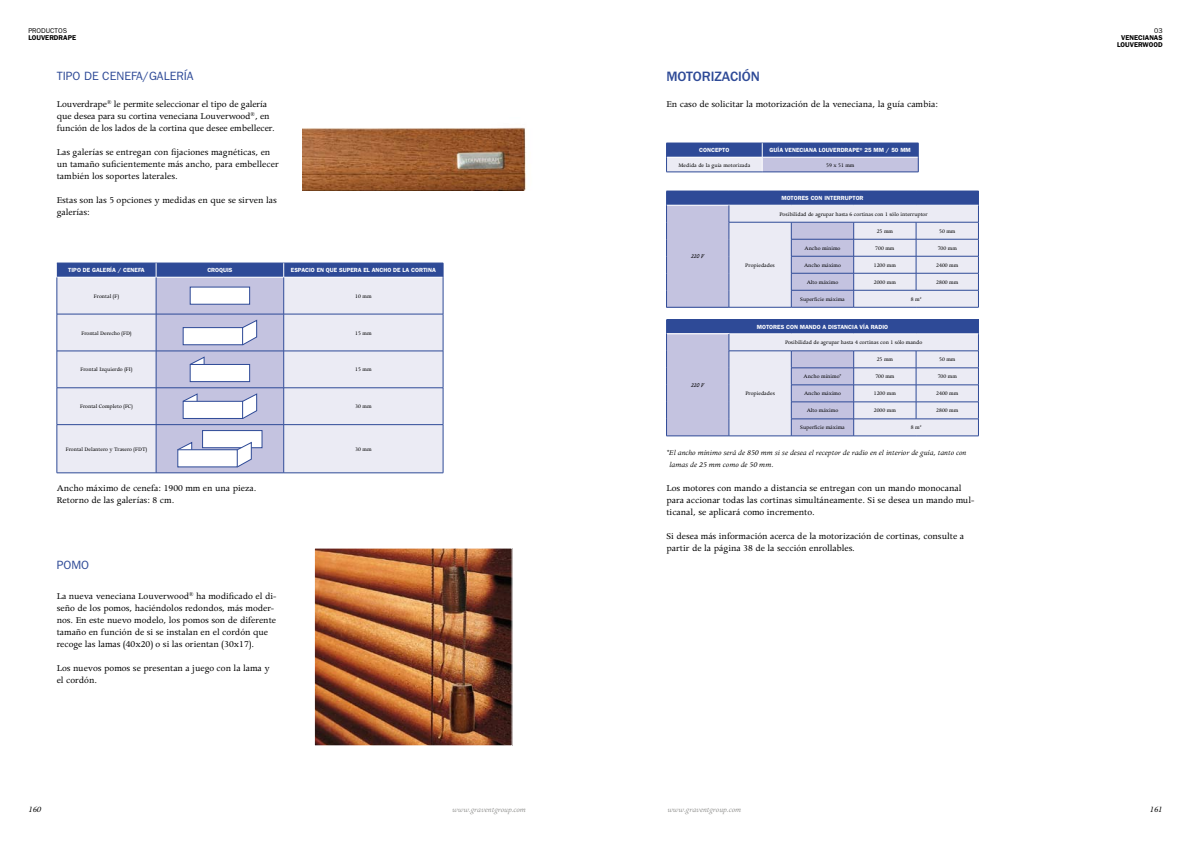
<style>
.page{position:relative;width:1191px;height:842px;background:#fff}
.page>*{position:absolute;margin:0;border:0;box-sizing:border-box;transform-origin:0 0}
.t1{font:500 14px "Franklin Gothic LT";color:#2e4a97}
.t2{font:12px "Franklin Gothic LT";color:#2e4a97}
.t3{font:10px/12px "Apollo";color:#000}
.t4{font:italic 9px "Apollo";color:#000}
.t5{font:italic 8px/12px "Apollo";color:#000}
.t6{font:italic 8px "Apollo";color:#8d8d8b}
.t7{font:600 7px/7px "Franklin Gothic LT";color:#000;text-align:center}
.t8{font:7px "Franklin Gothic LT";color:#000}
.t9{font:6px "Apollo";color:#000}
.t10{font:600 6px "Franklin Gothic LT";color:#fff}
.t11{font:italic 6px "Tribute";letter-spacing:.005em;color:#000}
</style>
<div class="page">
<img style="left:316px;top:550px;width:194px;height:194px">
<hr style="left:156px;top:473px;width:128px;height:1px;background:#2e4a97">
<hr style="left:284px;top:473px;width:159px;height:1px;background:#2e4a97">
<hr style="left:57px;top:473px;width:99px;height:1px;background:#2e4a97">
<svg style="left:57px;top:263px;width:387px;height:210px;background:#cfd2e6"></svg>
<div style="left:177px;top:449px;width:60px;height:18px;background:#fff;border:1px solid #2e4a97"></div>
<hr style="left:762px;top:172px;width:156px;height:1px;background:#2e4a97">
<hr style="left:666px;top:172px;width:96px;height:1px;background:#2e4a97">
<svg style="left:666px;top:143px;width:253px;height:29px;background:#8290c0"></svg>
<div style="left:666px;top:191px;width:312px;height:14px;background:#2e4a97"></div>
<div style="left:666px;top:205px;width:63px;height:102px;background:#c4c3e0"></div>
<hr style="left:729px;top:307px;width:62px;height:1px;background:#2e4a97">
<hr style="left:791px;top:307px;width:62px;height:1px;background:#2e4a97">
<hr style="left:853px;top:307px;width:63px;height:1px;background:#2e4a97">
<hr style="left:916px;top:307px;width:62px;height:1px;background:#2e4a97">
<hr style="left:666px;top:205px;width:63px;height:1px;background:#fff">
<svg style="left:666px;top:191px;width:1px;height:116px"></svg>
<svg style="left:728px;top:191px;width:251px;height:116px;background:#c4c9e0"></svg>
<hr style="left:666px;top:307px;width:63px;height:1px;background:#2e4a97">
<div style="left:666px;top:320px;width:312px;height:14px;background:#2e4a97"></div>
<div style="left:666px;top:334px;width:63px;height:102px;background:#c4c3e0"></div>
<hr style="left:666px;top:319px;width:63px;height:1px;background:#2e4a97">
<hr style="left:729px;top:319px;width:62px;height:1px;background:#2e4a97">
<hr style="left:791px;top:319px;width:62px;height:1px;background:#2e4a97">
<hr style="left:853px;top:319px;width:63px;height:1px;background:#2e4a97">
<hr style="left:916px;top:319px;width:62px;height:1px;background:#2e4a97">
<hr style="left:729px;top:436px;width:62px;height:1px;background:#2e4a97">
<hr style="left:791px;top:436px;width:62px;height:1px;background:#2e4a97">
<hr style="left:853px;top:436px;width:63px;height:1px;background:#2e4a97">
<hr style="left:916px;top:436px;width:62px;height:1px;background:#2e4a97">
<hr style="left:666px;top:334px;width:63px;height:1px;background:#fff">
<svg style="left:666px;top:333px;width:1px;height:103px"></svg>
<svg style="left:728px;top:320px;width:251px;height:116px;background:#c4c9e0"></svg>
<hr style="left:666px;top:436px;width:63px;height:1px;background:#2e4a97">
<img style="left:302px;top:127px;width:224px;height:64px">
<p class="t8" style="left:28px;top:27px;width:40px">PRODUCTOS</p>
<p class="t7" style="left:28px;top:34px;width:49px">LOUVERDRAPE</p>
<p class="t2" style="left:57px;top:69px;width:13px">TIPO</p>
<p class="t2" style="left:84px;top:69px;width:27px">DE CENE</p>
<p class="t2" style="left:131px;top:69px;width:26px">FA/GALERÍA</p>
<p class="t3" style="left:57px;top:98px;width:220px">Louverdrape<sup>®</sup> le permite seleccionar el tipo de galería que desea para su cortina veneciana Louverwood<sup>®</sup>, en función de los lados de la cortina que desee embellecer.</p>
<p class="t3" style="left:57px;top:146px;width:224px">Las galerías se entregan con fijaciones magnéticas, en un tamaño suficientemente más ancho, para embellecer también los soportes laterales.</p>
<p class="t3" style="left:57px;top:194px;width:221px">Estas son las 5 opciones y medidas en que se sirven las galerías:</p>
<p class="t10" style="left:68px;top:267px;width:78px">TI PO DE GALERÍA / CENEFA</p>
<p class="t10" style="left:207px;top:267px;width:27px">CROQUIS</p>
<p class="t10" style="left:291px;top:267px;width:146px">ESPACIO EN QUE SUPERA EL ANCHO DE LA CORTINA</p>
<p class="t9" style="left:94px;top:293px;width:26px">Frontal (F)</p>
<p class="t9" style="left:355px;top:293px;width:18px">10 mm</p>
<p class="t9" style="left:81px;top:330px;width:52px">Frontal Derecho (FD)</p>
<p class="t9" style="left:355px;top:330px;width:18px">15 mm</p>
<p class="t9" style="left:81px;top:366px;width:53px">Frontal Izquierdo (FI)</p>
<p class="t9" style="left:355px;top:366px;width:18px">15 mm</p>
<p class="t9" style="left:80px;top:403px;width:54px">Frontal Completo (FC)</p>
<p class="t9" style="left:355px;top:403px;width:18px">30 mm</p>
<p class="t9" style="left:66px;top:446px;width:83px">Frontal Delantero y Trasero (FDT)</p>
<p class="t9" style="left:355px;top:446px;width:18px">30 mm</p>
<p class="t3" style="left:57px;top:482px;width:201px">Ancho máximo de cenefa: 1900 mm en una pieza.<br>Retorno de las galerías: 8 cm.</p>
<p class="t2" style="left:57px;top:558px;width:16px">POMO</p>
<p class="t3" style="left:57px;top:590px;width:221px">La nueva veneciana Louverwood<sup>®</sup> ha modificado el di&shy;seño de los pomos, haciéndolos redondos, más moder&shy;nos. En este nuevo modelo, los pomos son de diferente tamaño en función de si se instalan en el cordón que recoge las lamas (40x20) o si las orientan (30x17).</p>
<p class="t3" style="left:57px;top:662px;width:215px">Los nuevos pomos se presentan a juego con la lama y el cordón.</p>
<h1 class="t1" style="left:666px;top:69px;width:9px">MOTORIZACIÓN</h1>
<p class="t3" style="left:666px;top:98px;width:273px">En caso de solicitar la motorización de la veneciana, la guía cambia:</p>
<p class="t10" style="left:699px;top:147px;width:32px">CONCEPTO</p>
<p class="t10" style="left:769px;top:147px;width:143px">GUÍA VENECIANA LOUVERDRAPE® 25 MM / 50 MM</p>
<p class="t9" style="left:678px;top:162px;width:73px">Medida de la guía motorizada</p>
<p class="t9" style="left:826px;top:162px;width:30px">59 x 51 mm</p>
<p class="t10" style="left:781px;top:195px;width:84px">MOTORES CON INTERRUPTOR</p>
<p class="t9" style="left:779px;top:211px;width:150px">Posibilidad de agrupar hasta 6 cortinas con 1 sólo interruptor</p>
<p class="t11" style="left:691px;top:253px;width:15px">220 V</p>
<p class="t9" style="left:876px;top:228px;width:18px">25 mm</p>
<p class="t9" style="left:939px;top:228px;width:18px">50 mm</p>
<p class="t9" style="left:804px;top:245px;width:38px">Ancho mínimo</p>
<p class="t9" style="left:875px;top:245px;width:21px">700 mm</p>
<p class="t9" style="left:937px;top:245px;width:21px">700 mm</p>
<p class="t9" style="left:804px;top:262px;width:38px">Ancho máximo</p>
<p class="t9" style="left:874px;top:262px;width:23px">1200 mm</p>
<p class="t9" style="left:936px;top:262px;width:23px">2400 mm</p>
<p class="t9" style="left:806px;top:279px;width:33px">Alto máximo</p>
<p class="t9" style="left:874px;top:279px;width:23px">2000 mm</p>
<p class="t9" style="left:936px;top:279px;width:23px">2800 mm</p>
<p class="t9" style="left:800px;top:296px;width:46px">Superficie máxima</p>
<p class="t9" style="left:910px;top:296px;width:12px">8 m<sup>2</sup></p>
<p class="t10" style="left:757px;top:323px;width:133px">MOTORES CON MANDO A DISTANCIA VÍA RADIO</p>
<p class="t9" style="left:745px;top:262px;width:31px">Propiedades</p>
<p class="t9" style="left:785px;top:339px;width:139px">Posibilidad de agrupar hasta 4 cortinas con 1 sólo mando</p>
<p class="t9" style="left:876px;top:356px;width:18px">25 mm</p>
<p class="t9" style="left:939px;top:356px;width:18px">50 mm</p>
<p class="t9" style="left:803px;top:373px;width:39px">Ancho mínimo*</p>
<p class="t9" style="left:875px;top:373px;width:21px">700 mm</p>
<p class="t9" style="left:937px;top:373px;width:21px">700 mm</p>
<p class="t9" style="left:804px;top:390px;width:38px">Ancho máximo</p>
<p class="t9" style="left:874px;top:390px;width:23px">1200 mm</p>
<p class="t9" style="left:936px;top:390px;width:23px">2400 mm</p>
<p class="t9" style="left:806px;top:407px;width:33px">Alto máximo</p>
<p class="t9" style="left:874px;top:407px;width:23px">2000 mm</p>
<p class="t9" style="left:936px;top:407px;width:23px">2800 mm</p>
<p class="t9" style="left:800px;top:424px;width:46px">Superficie máxima</p>
<p class="t9" style="left:910px;top:424px;width:12px">8 m<sup>2</sup></p>
<p class="t5" style="left:669px;top:447px;width:298px;text-indent:-3px">*El ancho mínimo será de 850 mm si se desea el receptor de radio en el interior de guía, tanto con lamas de 25 mm como de 50 mm.</p>
<p class="t3" style="left:666px;top:482px;width:309px">Los motores con mando a distancia se entregan con un mando monocanal para accionar todas las cortinas simultáneamente. Si se desea un mando mul&shy;ticanal, se aplicará como incremento.</p>
<p class="t3" style="left:666px;top:530px;width:299px">Si desea más información acerca de la motorización de cortinas, consulte a partir de la página 38 de la sección enrollables.</p>
<p class="t11" style="left:691px;top:381px;width:15px">220 V</p>
<p class="t9" style="left:745px;top:390px;width:31px">Propiedades</p>
<p class="t8" style="left:1154px;top:27px;width:10px">03</p>
<p class="t7" style="left:1117px;top:34px;width:47px">VENECIANAS<br>LOUVERWOOD</p>
<p class="t4" style="left:28px;top:805px;width:14px">160</p>
<p class="t6" style="left:452px;top:805px;width:75px">www.graventgroup.com</p>
<p class="t6" style="left:667px;top:805px;width:75px">www.graventgroup.com</p>
<p class="t4" style="left:1149px;top:805px;width:14px">161</p>
</div>
